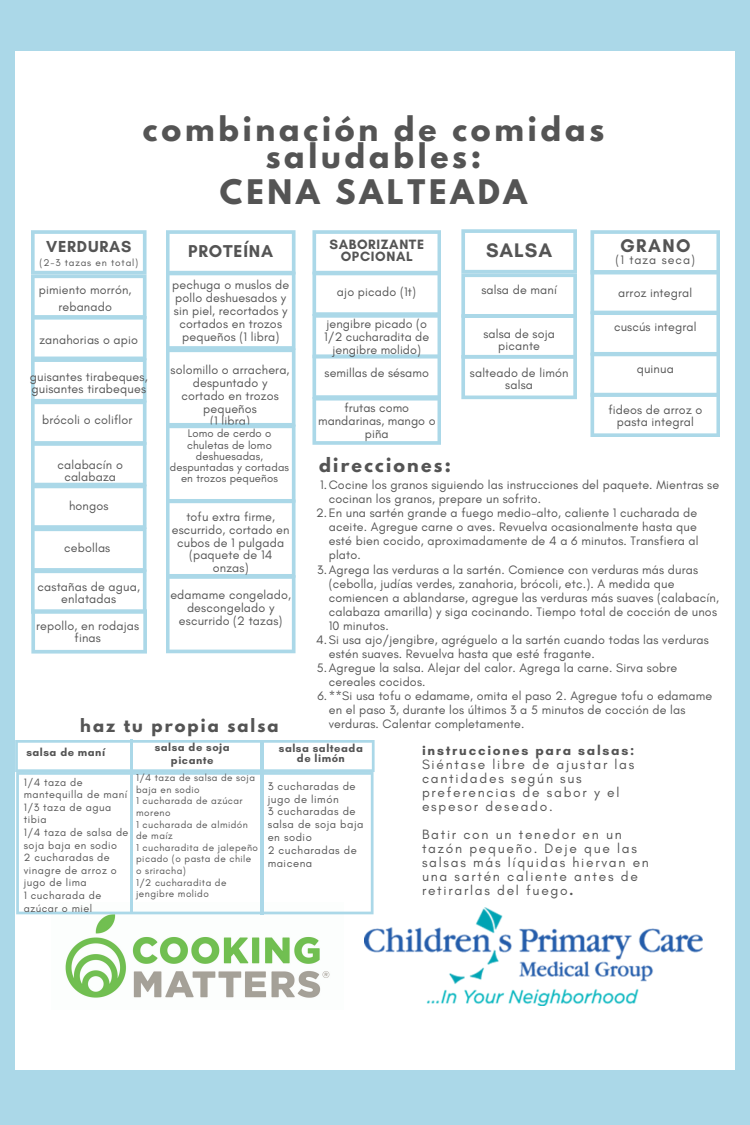
<style>
.page{position:relative;width:750px;height:1125px;background:#abd8e8}
.page>*{position:absolute;margin:0;border:0;box-sizing:border-box;transform-origin:0 0}
.t1{font:700 30px/27.4px "League Spartan";letter-spacing:.125em;color:#545454;text-align:center}
.t2{font:700 20px "Glacial Indifference";letter-spacing:.045em;color:#545454}
.t3{font:700 18.75px "Glacial Indifference";letter-spacing:.08em;color:#545454}
.t4{font:700 17.5px "League Spartan";letter-spacing:.125em;color:#545454}
.t5{font:700 17.5px "Glacial Indifference";letter-spacing:.045em;color:#545454}
.t6{font:700 16.25px "League Spartan";letter-spacing:.125em;color:#545454}
.t7{font:700 16.25px "Glacial Indifference";letter-spacing:.045em;color:#545454}
.t8{font:13.75px/14px "Glacial Indifference";letter-spacing:.125em;color:#545454}
.t9{font:700 13.75px "Glacial Indifference";letter-spacing:.125em;color:#545454}
.t10{font:700 13.75px/12.1px "Glacial Indifference";letter-spacing:.045em;color:#545454;text-align:center}
.t11{font:12.5px/12.8px "Glacial Indifference";letter-spacing:.015em;color:#545454;text-align:center}
.t12{font:12.5px "Glacial Indifference";letter-spacing:.08em;color:#545454}
.t13{font:11.25px/11.2px "Glacial Indifference";letter-spacing:.015em;color:#545454;text-align:center}
.t14{font:11.12px/12.9px "Glacial Indifference";letter-spacing:.045em;color:#545454}
.t15{font:700 11.12px/12.9px "Glacial Indifference";letter-spacing:.045em;color:#545454;text-align:center}
.t16{font:10.75px/12.6px "Glacial Indifference";letter-spacing:.045em;color:#545454}
.t17{font:10px "Glacial Indifference";letter-spacing:.08em;color:#545454}
.t18{font:9.88px/11.6px "Glacial Indifference";letter-spacing:.045em;color:#545454}
.s1{font-weight:700}
</style>
<div class="page">
<div style="left:15px;top:51px;width:720px;height:1019px;background:#fff"></div>
<svg style="left:461px;top:229px;width:116px;height:170px"></svg>
<svg style="left:31px;top:230px;width:116px;height:424px"></svg>
<svg style="left:166px;top:230px;width:130px;height:423px"></svg>
<svg style="left:590px;top:230px;width:130px;height:207px"></svg>
<svg style="left:15px;top:740px;width:360px;height:32px"></svg>
<img style="left:51px;top:914px;width:293px;height:84px">
<svg style="left:16px;top:772px;width:358px;height:142px"></svg>
<hr style="left:130px;top:739px;width:3px;height:175px;background:#abd8e8">
<hr style="left:261px;top:740px;width:2px;height:174px;background:#abd8e8">
<svg style="left:312px;top:230px;width:129px;height:215px"></svg>
<img style="left:365px;top:908px;width:337px;height:97px">
<p class="t1" style="left:143px;top:119px;width:463px">combinación de comidas saludables:</p>
<p class="t1" style="left:220px;top:182px;width:309px">CENA SALTEADA</p>
<p class="t7" style="left:46px;top:237px;width:87px">VERDURAS</p>
<p class="t5" style="left:188px;top:240px;width:86px">PROTEÍNA</p>
<p class="t10" style="left:329px;top:238px;width:96px">SABORIZANTE<br>OPCIONAL</p>
<p class="t2" style="left:486px;top:238px;width:68px">SALSA</p>
<p class="t3" style="left:620px;top:234px;width:72px">GRANO</p>
<p class="t11" style="left:39px;top:281px;width:94px;line-height:17.2px">pimiento morrón, rebanado</p>
<p class="t11" style="left:39px;top:333px;width:100px">zanahorias o apio</p>
<p class="t12" style="left:616px;top:252px;width:81px">(1 taza seca)</p>
<p class="t17" style="left:40px;top:256px;width:100px">(2-3 tazas en total)</p>
<p class="t11" style="left:172px;top:279px;width:118px">pechuga o muslos de pollo deshuesados y sin piel, recortados y cortados en trozos pequeños (1 libra)</p>
<p class="t11" style="left:481px;top:283px;width:77px">salsa de maní</p>
<p class="t11" style="left:483px;top:327px;width:73px">salsa de soja picante</p>
<p class="t11" style="left:470px;top:366px;width:100px">salteado de limón</p>
<p class="t11" style="left:505px;top:378px;width:29px">salsa</p>
<p class="t11" style="left:337px;top:286px;width:80px">ajo picado (1t)</p>
<p class="t11" style="left:618px;top:286px;width:76px">arroz integral</p>
<p class="t11" style="left:614px;top:320px;width:84px">cuscús integral</p>
<p class="t11" style="left:637px;top:362px;width:39px">quinua</p>
<p class="t11" style="left:324px;top:317px;width:107px">jengibre picado (o<br>1/2 cucharadita de jengibre molido)</p>
<p class="t11" style="left:171px;top:363px;width:120px">solomillo o arrachera, despuntado y cortado en trozos pequeños</p>
<p class="t11" style="left:210px;top:415px;width:41px">(1 libra)</p>
<p class="t13" style="left:170px;top:428px;width:121px">Lomo de cerdo o chuletas de lomo deshuesadas, despuntadas y cortadas en trozos pequeños</p>
<p class="t11" style="left:172px;top:510px;width:119px">tofu extra firme, escurrido, cortado en cubos de 1 pulgada</p>
<p class="t11" style="left:189px;top:549px;width:85px">(paquete de 14 onzas)</p>
<p class="t11" style="left:170px;top:588px;width:122px">edamame congelado, descongelado y escurrido (2 tazas)</p>
<p class="t11" style="left:325px;top:366px;width:106px">semillas de sésamo</p>
<p class="t11" style="left:30px;top:370px;width:119px;line-height:12.1px;text-align:left">guisantes tirabeques, guisantes tirabeques</p>
<p class="t11" style="left:318px;top:402px;width:119px">frutas como mandarinas, mango o piña</p>
<p class="t11" style="left:608px;top:403px;width:95px">fideos de arroz o pasta integral</p>
<p class="t11" style="left:42px;top:413px;width:92px">brócoli o coliflor</p>
<p class="t11" style="left:58px;top:458px;width:67px;line-height:12.1px">calabacín o calabaza</p>
<p class="t11" style="left:69px;top:499px;width:41px">hongos</p>
<p class="t11" style="left:64px;top:541px;width:48px">cebollas</p>
<p class="t11" style="left:38px;top:581px;width:104px;line-height:12.1px">castañas de agua, enlatadas</p>
<p class="t11" style="left:36px;top:619px;width:104px;line-height:12.1px">repollo, en rodajas finas</p>
<p class="t4" style="left:319px;top:456px;width:133px">direcciones:</p>
<p class="t11" style="left:329px;top:478px;width:392px;line-height:14.1px;text-align:left;text-indent:-8px">1.Cocine los granos siguiendo las instrucciones del paquete. Mientras se cocinan los granos, prepare un sofrito.</p>
<p class="t11" style="left:329px;top:506px;width:371px;line-height:14.1px;text-align:left;text-indent:-13px">2.En una sartén grande a fuego medio-alto, caliente 1 cucharada de aceite. Agregue carne o aves. Revuelva ocasionalmente hasta que esté bien cocido, aproximadamente de 4 a 6 minutos. Transfiera al plato.</p>
<p class="t11" style="left:329px;top:562px;width:392px;line-height:14.1px;text-align:left;text-indent:-11px">3.Agrega las verduras a la sartén. Comience con verduras más duras (cebolla, judías verdes, zanahoria, brócoli, etc.). A medida que comiencen a ablandarse, agregue las verduras más suaves (calabacín, calabaza amarilla) y siga cocinando. Tiempo total de cocción de unos 10 minutos.</p>
<p class="t11" style="left:329px;top:633px;width:382px;line-height:14.1px;text-align:left;text-indent:-12px">4.Si usa ajo/jengibre, agréguelo a la sartén cuando todas las verduras estén suaves. Revuelva hasta que esté fragante.</p>
<p class="t11" style="left:329px;top:661px;width:350px;line-height:14.1px;text-align:left;text-indent:-12px">5.Agregue la salsa. Alejar del calor. Agrega la carne. Sirva sobre cereales cocidos.</p>
<p class="t11" style="left:329px;top:689px;width:385px;line-height:14.1px;text-align:left;text-indent:-11px">6.**Si usa tofu o edamame, omita el paso 2. Agregue tofu o edamame en el paso 3, durante los últimos 3 a 5 minutos de cocción de las verduras. Calentar completamente.</p>
<p class="t6" style="left:80px;top:717px;width:200px">haz tu propia salsa</p>
<p class="t15" style="left:26px;top:746px;width:80px">salsa de maní</p>
<p class="t15" style="left:155px;top:741px;width:77px">salsa de soja picante</p>
<p class="t15" style="left:279px;top:743px;width:86px;line-height:10.5px">salsa salteada de limón</p>
<p class="t16" style="left:24px;top:776px;width:105px">1/4 taza de mantequilla de maní</p>
<p class="t16" style="left:24px;top:801px;width:89px">1/3 taza de agua tibia</p>
<p class="t16" style="left:24px;top:826px;width:106px">1/4 taza de salsa de soja baja en sodio</p>
<p class="t16" style="left:24px;top:851px;width:95px">2 cucharadas de vinagre de arroz o jugo de lima</p>
<p class="t16" style="left:24px;top:889px;width:79px">1 cucharada de azúcar o miel</p>
<p class="t9" style="left:422px;top:742px;width:214px">instrucciones para salsas:</p>
<p class="t8" style="left:422px;top:757px;width:214px">Siéntase libre de ajustar las cantidades según sus preferencias de sabor y el espesor deseado.</p>
<p class="t8" style="left:422px;top:827px;width:228px">Batir con un tenedor en un tazón pequeño. Deje que las salsas más líquidas hiervan en una sartén caliente antes de retirarlas del fuego<span class="s1">.</span></p>
<p class="t18" style="left:136px;top:772px;width:120px">1/4 taza de salsa de soja baja en sodio</p>
<p class="t18" style="left:136px;top:795px;width:108px">1 cucharada de azúcar moreno</p>
<p class="t18" style="left:136px;top:818px;width:113px">1 cucharada de almidón de maíz</p>
<p class="t18" style="left:136px;top:842px;width:123px">1 cucharadita de jalepeño picado (o pasta de chile o sriracha)</p>
<p class="t18" style="left:136px;top:876px;width:92px">1/2 cucharadita de jengibre molido</p>
<p class="t14" style="left:268px;top:779px;width:90px">3 cucharadas de jugo de limón</p>
<p class="t14" style="left:268px;top:805px;width:97px">3 cucharadas de salsa de soja baja en sodio</p>
<p class="t14" style="left:268px;top:844px;width:91px">2 cucharadas de maicena</p>
</div>
